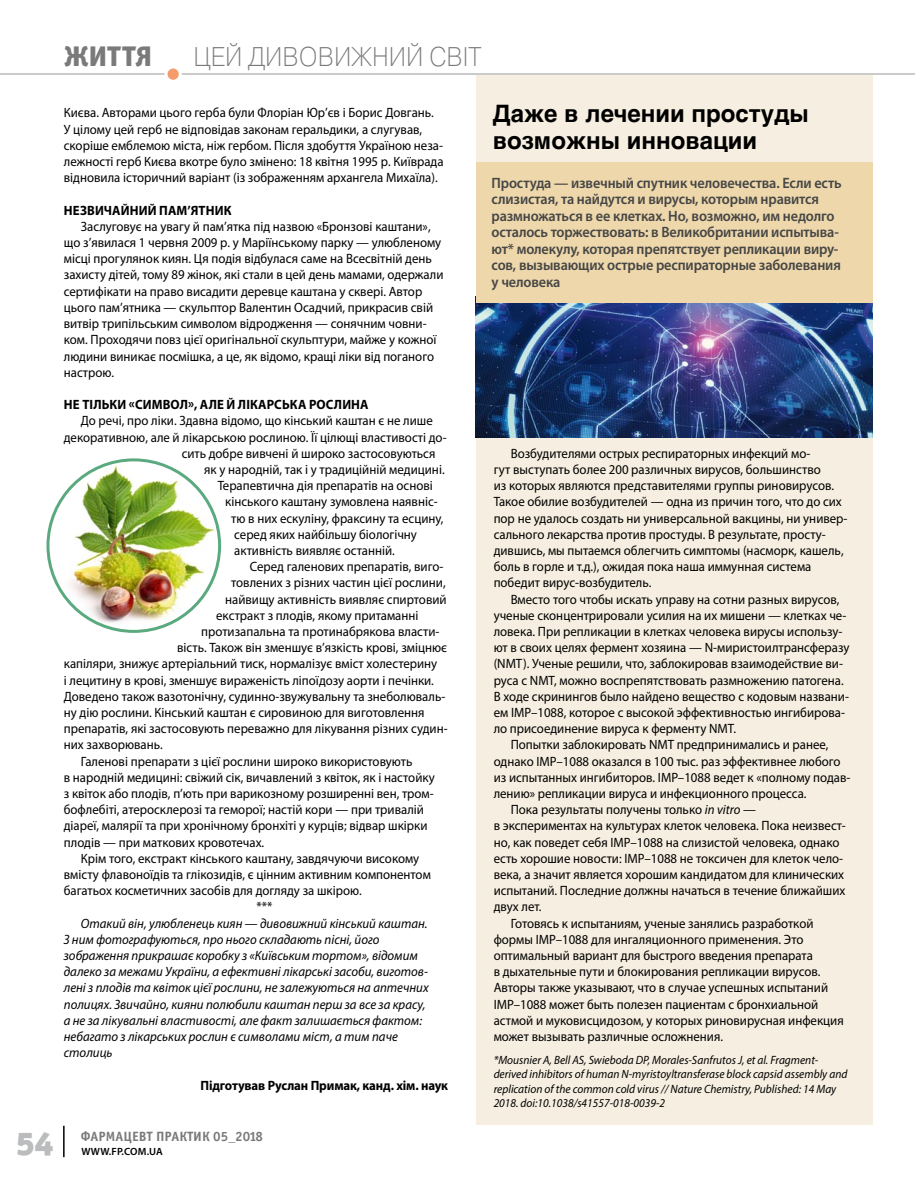
<style>
.page{position:relative;width:915px;height:1178px;background:#fff}
.page>*{position:absolute;margin:0;border:0;box-sizing:border-box;transform-origin:0 0}
.nomer_str{font:33px "Officina Serif Black ITC";color:#bbbcbd}
.t1{font:28.5px "Officina Sans Extra Bold ITC";letter-spacing:.01em;color:#7a7a7a}
.t2{font:27px "Pragmatica Light C";color:#7a7a7a;scale:.9 1}
.Osnovnoy_Nabor{font:700 24px/27px "Helvetica";color:#000}
.vrez_small{font:600 15px/16.5px "Myriad Pro";letter-spacing:-.01em;color:#464645;scale:.95 1}
.Osnovnoy_Nabor-2{font:13.5px/16.2px "Myriad Pro";color:#000;scale:.95 1}
.Osnovnoy_Nabor-3{font:italic 13.5px/16.2px "Myriad Pro";color:#000;scale:.95 1}
.Podzag{font:700 13.5px "Myriad Pro";letter-spacing:.01em;color:#000;scale:.95 1}
.Autor_st{font:700 13.5px "Myriad Pro";letter-spacing:-.01em;color:#000;scale:.95 1}
.t3{font:13.5px "Officina Sans Bold ITC";letter-spacing:.01em;color:#7a7a7a}
.Osnovnoy_Nabor-4{font:italic 12px/14.4px "Myriad Pro";color:#000;scale:.95 1}
.t4{font:600 10.5px "Myriad Pro";letter-spacing:.02em;color:#000}
.s1{font-style:normal}
.s2{font-style:italic}
</style>
<div class="page">
<img style="left:48px;top:460px;width:171px;height:171px;border-radius:86px">
<div style="left:475px;top:75px;width:397px;height:1050px;background:#f6efe1"></div>
<img style="left:475px;top:303px;width:397px;height:134px">
<div style="left:475px;top:163px;width:397px;height:140px;background:#edd7ab"></div>
<hr style="left:63px;top:1126px;width:2px;height:31px;background:#000">
<hr style="left:0;top:73px;width:914px;height:2px;background:#b9baba">
<svg style="left:166px;top:67px;width:14px;height:14px"></svg>
<div style="left:164px;top:65px;width:18px;height:18px;border:3px solid #fff;border-radius:50%"></div>
<p class="t1" style="left:64px;top:38px;width:89px">життя</p>
<p class="t2" style="left:193px;top:41px;width:321px">Цей дивовижний світ</p>
<p class="Osnovnoy_Nabor-2" style="left:64px;top:105px;width:401px">Києва. Авторами цього герба були Флоріан Юр’єв і Борис Довгань.<br>У цілому цей герб не відповідав законам геральдики, а слугував, скоріше емблемою міста, ніж гербом. Після здобуття Україною неза&shy;лежності герб Києва вкотре було змінено: 18 квітня 1995 р. Київрада відновила історичний варіант (із зображенням архангела Михаїла).</p>
<p class="Podzag" style="left:64px;top:201px;width:19px">Незви</p>
<p class="Podzag" style="left:104px;top:201px;width:69px">чайний пам</p>
<p class="Podzag" style="left:187px;top:201px;width:22px">’ятник</p>
<p class="Osnovnoy_Nabor-2" style="left:64px;top:218px;width:401px;text-indent:17px">Заслуговує на увагу й пам’ятка під назвою «Бронзові каштани», що з’явилася 1 червня 2009 р. у Маріїнському парку — улюбленому місці прогулянок киян. Ця подія відбулася саме на Всесвітній день захисту дітей, тому 89 жінок, які стали в цей день мамами, одержали сертифікати на право висадити деревце каштана у сквері. Автор цього пам’ятника — скульптор Валентин Осадчий, прикрасив свій витвір трипільським символом відродження — сонячним човни&shy;ком. Проходячи повз цієї оригінальної скульптури, майже у кожної людини виникає посмішка, а це, як відомо, кращі ліки від поганого настрою.</p>
<p class="Podzag" style="left:64px;top:396px;width:85px">Нетільки «символ</p>
<p class="Podzag" style="left:188px;top:396px;width:22px">», але</p>
<p class="Podzag" style="left:226px;top:396px;width:34px">й лікарс</p>
<p class="Podzag" style="left:282px;top:396px;width:39px">ька рослина</p>
<p class="Osnovnoy_Nabor-2" style="left:81px;top:412px;width:372px">До речі, про ліки. Здавна відомо, що кінський каштан є не лише</p>
<p class="Osnovnoy_Nabor-2" style="left:64px;top:429px;width:404px">декоративною, але й лікарською рослиною. Її цілющі властивості до-</p>
<p class="Osnovnoy_Nabor-2" style="left:182px;top:445px;width:268px">сить добре вивчені й широко застосовуються</p>
<p class="Osnovnoy_Nabor-2" style="left:204px;top:461px;width:254px">як у народній, так і у традиційній медицині.</p>
<p class="Osnovnoy_Nabor-2" style="left:218px;top:477px;width:228px">Терапевтична дія препаратів на основі</p>
<p class="Osnovnoy_Nabor-2" style="left:225px;top:493px;width:225px">кінського каштану зумовлена наявніс-</p>
<p class="Osnovnoy_Nabor-2" style="left:231px;top:510px;width:225px">тю в них ескуліну, фраксину та есцину,</p>
<p class="Osnovnoy_Nabor-2" style="left:234px;top:526px;width:194px">серед яких найбільшу біологічну</p>
<p class="Osnovnoy_Nabor-2" style="left:234px;top:542px;width:170px">активність виявляє останній.</p>
<p class="Osnovnoy_Nabor-2" style="left:250px;top:558px;width:205px">Серед галенових препаратів, виго-</p>
<p class="Osnovnoy_Nabor-2" style="left:231px;top:574px;width:227px">товлених з різних частин цієї рослини,</p>
<p class="Osnovnoy_Nabor-2" style="left:225px;top:591px;width:234px">найвищу активність виявляє спиртовий</p>
<p class="Osnovnoy_Nabor-2" style="left:216px;top:607px;width:214px">екстракт з плодів, якому притаманні</p>
<p class="Osnovnoy_Nabor-2" style="left:201px;top:623px;width:252px">протизапальна та протинабрякова власти-</p>
<p class="Osnovnoy_Nabor-2" style="left:177px;top:639px;width:285px">вість. Також він зменшує в’язкість крові, зміцнює</p>
<p class="Osnovnoy_Nabor-2" style="left:64px;top:655px;width:394px">капіляри, знижує артеріальний тиск, нормалізує вміст холестерину</p>
<p class="Osnovnoy_Nabor-2" style="left:64px;top:672px;width:391px">і лецитину в крові, зменшує вираженість ліпоїдозу аорти і печінки.</p>
<p class="Osnovnoy_Nabor-2" style="left:64px;top:688px;width:403px">Доведено також вазотонічну, судинно-звужувальну та знеболюваль-</p>
<p class="Osnovnoy_Nabor-2" style="left:64px;top:704px;width:381px">ну дію рослини. Кінський каштан є сировиною для виготовлення</p>
<p class="Osnovnoy_Nabor-2" style="left:64px;top:720px;width:405px">препаратів, які застосовують переважно для лікування різних судин-</p>
<p class="Osnovnoy_Nabor-2" style="left:64px;top:736px;width:106px">них захворювань.</p>
<p class="Osnovnoy_Nabor-2" style="left:64px;top:753px;width:392px;text-indent:17px">Галенові препарати з цієї рослини широко використовують<br>в народній медицині: свіжий сік, вичавлений з квіток, як і настойку з квіток або плодів, п’ють при варикозному розширенні вен, тром&shy;бофлебіті, атеросклерозі та геморої; настій кори — при тривалій діареї, малярії та при хронічному бронхіті у курців; відвар шкірки плодів — при маткових кровотечах.</p>
<p class="Osnovnoy_Nabor-2" style="left:64px;top:850px;width:388px;text-indent:17px">Крім того, екстракт кінського каштану, завдячуючи високому вмісту флавоноїдів та глікозидів, є цінним активним компонентом багатьох косметичних засобів для догляду за шкірою.</p>
<p class="Osnovnoy_Nabor-2" style="left:256px;top:898px;width:18px">***</p>
<p class="Osnovnoy_Nabor-3" style="left:64px;top:915px;width:385px;text-indent:17px">Отакий він, улюбленець киян <span class="s1">—</span> дивовижний кінський каштан.<br>З ним фотографуються, про нього складають пісні, його зображення прикрашає коробку з «Київським тортом», відомим далеко за межами України, а ефективні лікарські засоби, виготов&shy;лені з плодів та квіток цієї рослини, не залежуються на аптечних полицях. Звичайно, кияни полюбили каштан перш за все за красу, а не за лікувальні властивості, але факт залишається фактом: небагато з лікарських рослин є символами міст, а тим паче столиць</p>
<p class="Autor_st" style="left:200px;top:1076px;width:262px">Підготував Руслан Примак, канд. хім. наук</p>
<p class="nomer_str" style="left:16px;top:1122px;width:39px">54</p>
<p class="t3" style="left:81px;top:1128px;width:184px">Фармацевт Практик 05_2018</p>
<p class="t4" style="left:81px;top:1144px;width:83px">WWW.FP.COM.UA</p>
<p class="Osnovnoy_Nabor" style="left:493px;top:101px;width:317px">Даже в лечении простуды возможны инновации</p>
<p class="vrez_small" style="left:491px;top:174px;width:370px">ПРОСТУДА — ИЗВЕЧНЫЙ СПУТНИК ЧЕЛОВЕЧЕСТВА. ЕСЛИ ЕСТЬ СЛИЗИСТАЯ, ТА НАЙДУТСЯ И ВИРУСЫ, КОТОРЫМ НРАВИТСЯ РАЗМНОЖАТЬСЯ В ЕЕ КЛЕТКАХ. НО, ВОЗМОЖНО, ИМ НЕДОЛГО ОСТАЛОСЬ ТОРЖЕСТВОВАТЬ: В ВЕЛИКОБРИТАНИИ ИСПЫТЫВА-ЮТ* МОЛЕКУЛУ, КОТОРАЯ ПРЕПЯТСТВУЕТ РЕПЛИКАЦИИ ВИРУ-СОВ, ВЫЗЫВАЮЩИХ ОСТРЫЕ РЕСПИРАТОРНЫЕ ЗАБОЛЕВАНИЯ У ЧЕЛОВЕКА</p>
<p class="Osnovnoy_Nabor-2" style="left:493px;top:445px;width:374px;text-indent:17px">Возбудителями острых респираторных инфекций мо-<br>гут выступать более 200 различных вирусов, большинство<br>из которых являются представителями группы риновирусов.<br>Такое обилие возбудителей — одна из причин того, что до сих пор не удалось создать ни универсальной вакцины, ни универ&shy;сального лекарства против простуды. В результате, просту&shy;дившись, мы пытаемся облегчить симптомы (насморк, кашель, боль в горле и т.д.), ожидая пока наша иммунная система победит вирус-возбудитель.</p>
<p class="Osnovnoy_Nabor-2" style="left:493px;top:591px;width:376px;text-indent:17px">Вместо того чтобы искать управу на сотни разных вирусов, ученые сконцентрировали усилия на их мишени — клетках че&shy;ловека. При репликации в клетках человека вирусы использу&shy;ют в своих целях фермент хозяина — N-миристоилтрансферазу (NMT). Ученые решили, что, заблокировав взаимодействие ви&shy;руса с NMT, можно воспрепятствовать размножению патогена.<br>В ходе скринингов было найдено вещество с кодовым названи&shy;ем IMP–1088, которое с высокой эффективностью ингибирова&shy;ло присоединение вируса к ферменту NMT.</p>
<p class="Osnovnoy_Nabor-2" style="left:493px;top:736px;width:377px;text-indent:17px">Попытки заблокировать NMT предпринимались и ранее, однако IMP–1088 оказался в 100 тыс. раз эффективнее любого из испытанных ингибиторов. IMP–1088 ведет к «полному подав&shy;лению» репликации вируса и инфекционного процесса.</p>
<p class="Osnovnoy_Nabor-2" style="left:493px;top:801px;width:372px;text-indent:17px">Пока результаты получены только <span class="s2">in vitro</span> —<br>в экспериментах на культурах клеток человека. Пока неизвест&shy;но, как поведет себя IMP–1088 на слизистой человека, однако есть хорошие новости: IMP–1088 не токсичен для клеток чело&shy;века, а значит является хорошим кандидатом для клинических испытаний. Последние должны начаться в течение ближайших двух лет.</p>
<p class="Osnovnoy_Nabor-2" style="left:493px;top:915px;width:370px;text-indent:17px">Готовясь к испытаниям, ученые занялись разработкой формы IMP–1088 для ингаляционного применения. Это оптимальный вариант для быстрого введения препарата<br>в дыхательные пути и блокирования репликации вирусов.<br>Авторы также указывают, что в случае успешных испытаний IMP–1088 может быть полезен пациентам с бронхиальной астмой и муковисцидозом, у которых риновирусная инфекция может вызывать различные осложнения.</p>
<p class="Osnovnoy_Nabor-4" style="left:493px;top:1052px;width:374px">*Mousnier A, Bell AS, Swieboda DP, Morales-Sanfrutos J, et al. Fragment&shy;derived inhibitors of human N-myristoyltransferase block capsid assembly and replication of the common cold virus // Nature Chemistry, Published: 14 May 2018. doi:10.1038/s41557-018-0039-2</p>
</div>
